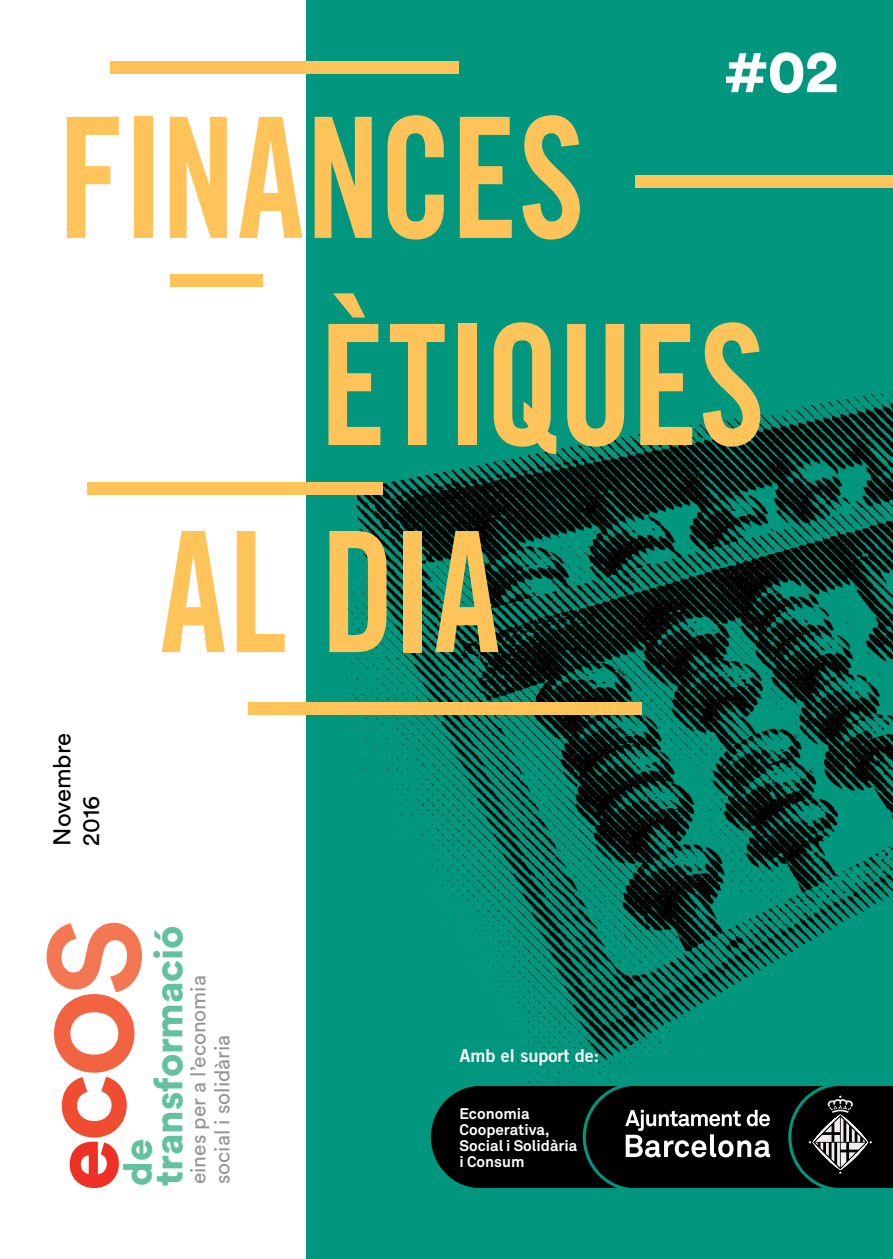
<style>
.page{position:relative;width:893px;height:1259px;background:#fff}
.page>*{position:absolute;margin:0;border:0;box-sizing:border-box;transform-origin:0 0}
.t1{font:167.7px "Trade Gothic LT Std Bd Cn 20";letter-spacing:-.005em;color:#fec45a;scale:.9 1}
.t2{font:900 60px "Circular Std";color:#fff}
.t3{font:900 39.6px/30.6px "Circular Std";letter-spacing:-.005em;color:#63c29d}
.t4{font:24px/28.8px "Circular Std";color:#000}
.t5{font:21px/24px "Circular Std";color:#939598}
.t6{font:18px "Trade Gothic LT Std Bd 2";color:#fff}
.t7{font:700 15.3px/16.2px "Akkurat";color:#fff}
</style>
<div class="page">
<svg style="left:47px;top:922px;width:95px;height:266px"></svg>
<div style="left:306px;top:0;width:587px;height:1259px;background:#00977e"></div>
<img style="left:347px;top:391px;width:546px;height:692px">
<div style="left:636px;top:175px;width:257px;height:13px;background:#fec45a"></div>
<div style="left:111px;top:62px;width:348px;height:12px;background:#fec45a"></div>
<div style="left:170px;top:274px;width:93px;height:13px;background:#fec45a"></div>
<div style="left:88px;top:482px;width:295px;height:13px;background:#fec45a"></div>
<div style="left:248px;top:702px;width:394px;height:12px;background:#fec45a"></div>
<svg style="left:431px;top:1086px;width:462px;height:102px;background:#131b1a"></svg>
<h1 class="t1" style="left:58px;top:76px;width:587px">FINANCES</h1>
<h2 class="t2" style="left:724px;top:31px;width:116px">#02</h2>
<h1 class="t1" style="left:319px;top:283px;width:497px">ÈTIQUES</h1>
<h3 class="t4" style="left:47px;top:845px;width:114px;rotate:-90deg">Novembre<br>2016</h3>
<h1 class="t1" style="left:160px;top:490px;width:380px">AL DIA</h1>
<h3 class="t3" style="left:122px;top:1185px;width:262px;rotate:-90deg">de transformació</h3>
<h3 class="t5" style="left:186px;top:1184px;width:210px;rotate:-90deg">eines per a l’economia social i solidària</h3>
<p class="t6" style="left:459px;top:1044px;width:141px">Amb el suport de:</p>
<p class="t7" style="left:459px;top:1105px;width:119px">Economia<br>Cooperativa,<br>Social i Solidària i Consum</p>
</div>
